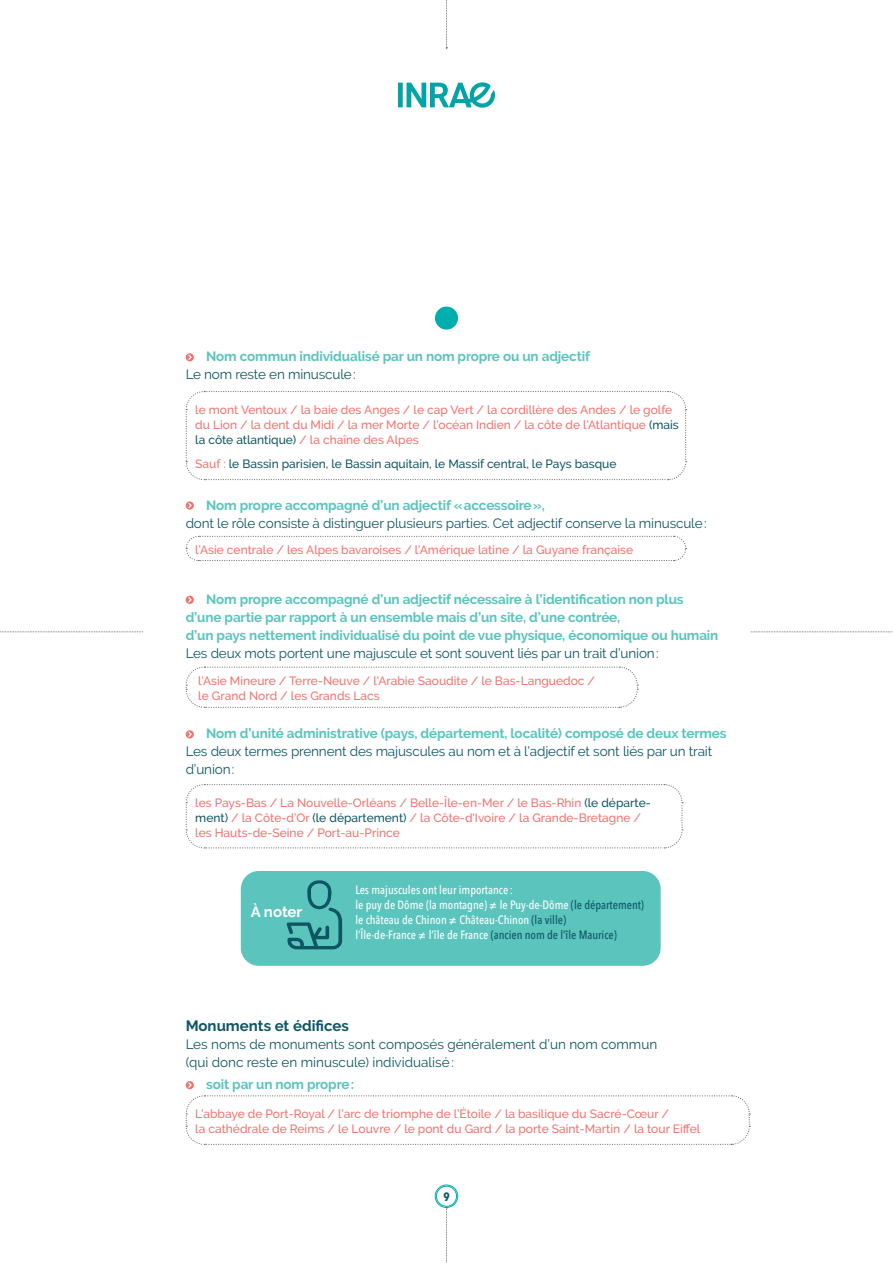
<style>
.page{position:relative;width:893px;height:1263px;background:#fff}
.page>*{position:absolute;margin:0;border:0;box-sizing:border-box;transform-origin:0 0}
.t1{font:700 15px "Raleway";color:#0f5664}
.t2{font:700 15px "Raleway";letter-spacing:-.005em;color:#fff}
.t3{font:700 13.5px/18px "Raleway";letter-spacing:-.01em;color:#5ac4bd}
.t4{font:13.5px/18px "Raleway";letter-spacing:-.01em;color:#0f5664}
.t5{font:500 12px/15px "Raleway";color:#f2726e}
.t6{font:500 condensed 12px "Avenir Next LT Pro";color:#fff}
.t7{font:500 12px "Raleway";color:#0f5664}
.t8{font:700 condensed 12px "Avenir Next LT Pro";color:#0f5664}
.s1{color:#0f5664}
.s2{color:#f2726e}
</style>
<div class="page">
<div style="left:435px;top:1185px;width:23px;height:22px;border:1px solid #00afad;border-radius:50%"></div>
<div style="left:436px;top:1186px;width:21px;height:20px;border:1px solid #00afad;border-radius:50%"></div>
<svg style="left:446px;top:0;width:1px;height:49px"></svg>
<svg style="left:446px;top:1207px;width:1px;height:56px"></svg>
<svg style="left:0;top:631px;width:893px;height:1px"></svg>
<div style="left:398px;top:83px;width:5px;height:24px;background:#00a3a6"></div>
<svg style="left:406px;top:82px;width:89px;height:26px"></svg>
<div style="left:143px;top:349px;width:607px;height:788px;background:#fff"></div>
<div style="left:186px;top:353px;width:8px;height:8px;background:#f2726e;border-radius:50%"></div>
<svg style="left:188px;top:354px;width:4px;height:6px"></svg>
<svg style="left:185px;top:391px;width:502px;height:90px"></svg>
<svg style="left:186px;top:501px;width:8px;height:9px"></svg>
<svg style="left:188px;top:503px;width:4px;height:5px"></svg>
<svg style="left:185px;top:535px;width:502px;height:26px"></svg>
<svg style="left:186px;top:596px;width:8px;height:8px"></svg>
<svg style="left:188px;top:597px;width:4px;height:5px"></svg>
<svg style="left:185px;top:666px;width:453px;height:42px"></svg>
<div style="left:186px;top:730px;width:8px;height:8px;background:#f2726e;border-radius:50%"></div>
<svg style="left:188px;top:731px;width:4px;height:6px"></svg>
<svg style="left:185px;top:784px;width:498px;height:65px"></svg>
<div style="left:241px;top:871px;width:420px;height:95px;background:#5ac4bd;border-radius:18px"></div>
<svg style="left:286px;top:880px;width:56px;height:69px"></svg>
<div style="left:186px;top:1081px;width:8px;height:8px;background:#f2726e;border-radius:50%"></div>
<svg style="left:188px;top:1082px;width:4px;height:6px"></svg>
<svg style="left:185px;top:1095px;width:565px;height:50px"></svg>
<div style="left:435px;top:307px;width:23px;height:23px;background:#00afad;border-radius:50%"></div>
<p class="t3" style="left:206px;top:348px;width:385px">Nom commun individualisé par un nom propre ou un adjectif</p>
<p class="t4" style="left:186px;top:366px;width:172px">Le nom reste en minuscule:</p>
<p class="t5" style="left:195px;top:403px;width:485px">le mont Ventoux / la baie des Anges / le cap Vert / la cordillère des Andes / le golfe du Lion / la dent du Midi / la mer Morte / l’océan Indien / la côte de l’Atlantique <span class="s1">(mais la côte atlantique)</span> / la chaîne des Alpes</p>
<p class="t7" style="left:195px;top:457px;width:423px"><span class="s2">Sauf :</span> le Bassin parisien, le Bassin aquitain, le Massif central, le Pays basque</p>
<p class="t3" style="left:206px;top:496px;width:340px">Nom propre accompagné d’un adjectif «accessoire»,</p>
<p class="t4" style="left:186px;top:514px;width:522px">dont le rôle consiste à distinguer plusieurs parties. Cet adjectif conserve la minuscule:</p>
<p class="t5" style="left:195px;top:542px;width:439px">l’Asie centrale / les Alpes bavaroises / l’Amérique latine / la Guyane française</p>
<p class="t3" style="left:206px;top:590px;width:479px">Nom propre accompagné d’un adjectif nécessaire à l’identification non plus</p>
<p class="t3" style="left:186px;top:608px;width:534px">d’une partie par rapport à un ensemble mais d’un site, d’une contrée,<br>d’un pays nettement individualisé du point de vue physique, économique ou humain</p>
<p class="t4" style="left:186px;top:644px;width:474px">Les deux mots portent une majuscule et sont souvent liés par un trait d’union:</p>
<p class="t5" style="left:198px;top:674px;width:398px">l’Asie Mineure / Terre-Neuve / l’Arabie Saoudite / le Bas-Languedoc / le Grand Nord / les Grands Lacs</p>
<p class="t3" style="left:206px;top:725px;width:522px">Nom d’unité administrative (pays, département, localité) composé de deux termes</p>
<p class="t4" style="left:186px;top:743px;width:528px">Les deux termes prennent des majuscules au nom et à l’adjectif et sont liés par un trait d’union:</p>
<p class="t5" style="left:195px;top:795px;width:457px">les Pays-Bas / La Nouvelle-Orléans / Belle-Île-en-Mer / le Bas-Rhin <span class="s1">(le départe&shy;ment)</span> / la Côte-d’Or <span class="s1">(le département)</span> / la Côte-d’Ivoire / la Grande-Bretagne / les Hauts-de-Seine / Port-au-Prince</p>
<p class="t2" style="left:251px;top:903px;width:53px">À noter</p>
<p class="t6" style="left:355px;top:882px;width:159px">Les majuscules ont leur importance :</p>
<p class="t6" style="left:355px;top:897px;width:290px">le puy de Dôme (la montagne) ≠ le Puy-de-Dôme <span class="s1">(le département)</span></p>
<p class="t6" style="left:355px;top:912px;width:212px">le château de Chinon ≠ Château-Chinon <span class="s1">(la ville)</span></p>
<p class="t6" style="left:355px;top:927px;width:263px">l’Île-de-France ≠ l’île de France <span class="s1">(ancien nom de l’île Maurice)</span></p>
<p class="t1" style="left:186px;top:1017px;width:165px">Monuments et édifices</p>
<p class="t4" style="left:186px;top:1035px;width:473px">Les noms de monuments sont composés généralement d’un nom commun (qui donc reste en minuscule) individualisé:</p>
<p class="t3" style="left:206px;top:1075px;width:150px">soit par un nom propre:</p>
<p class="t5" style="left:195px;top:1106px;width:507px">L’abbaye de Port-Royal / l’arc de triomphe de l’Étoile / la basilique du Sacré-Cœur /<br>la cathédrale de Reims / le Louvre / le pont du Gard / la porte Saint-Martin / la tour Eiffel</p>
<p class="t8" style="left:443px;top:1189px;width:8px">9</p>
</div>
